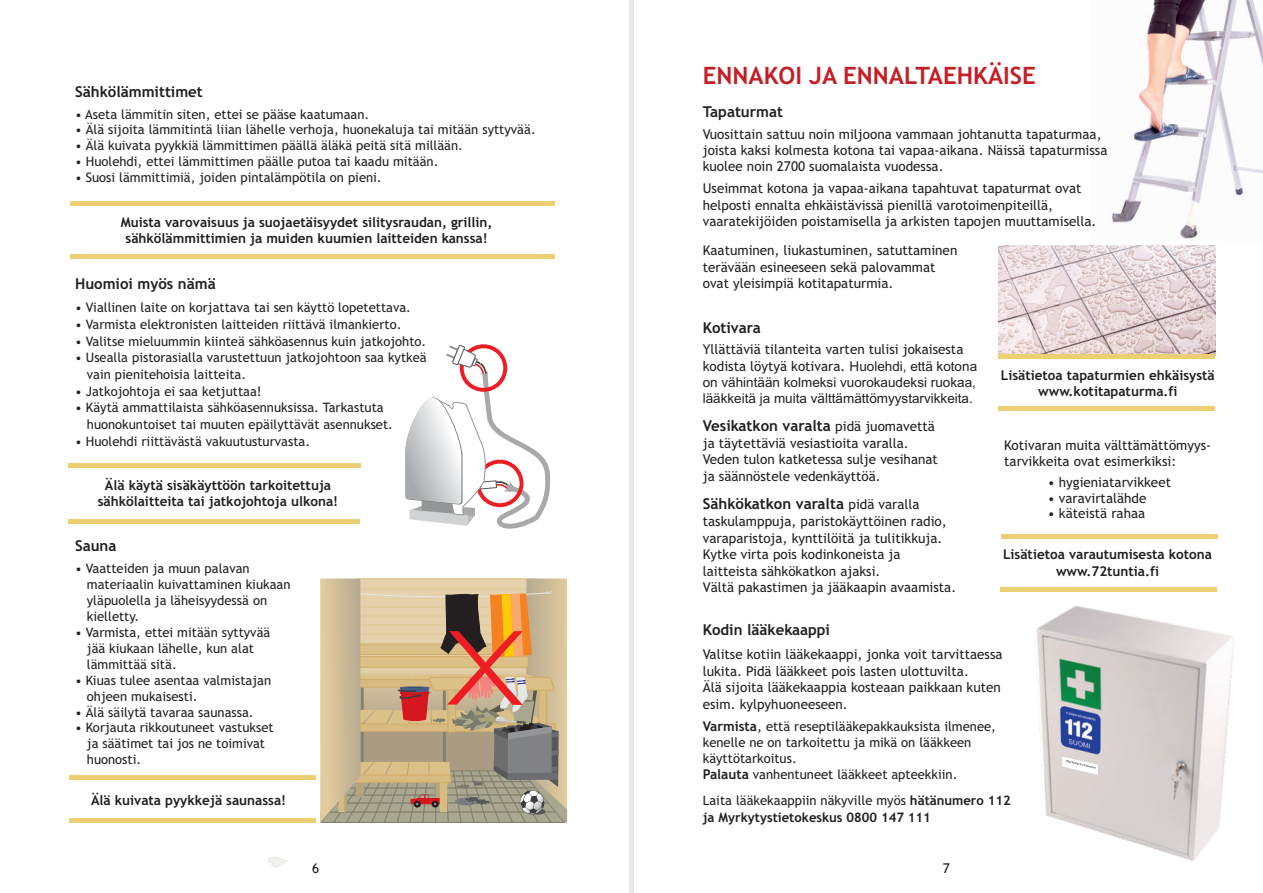
<style>
.page{position:relative;width:1263px;height:893px;background:#fff}
.page>*{position:absolute;margin:0;border:0;box-sizing:border-box;transform-origin:0 0}
.t1{font:700 24px "Trebuchet MS";color:#c41f25}
.t2{font:700 15px "Trebuchet MS";color:#231f20}
.t3{font:13.5px/16.5px "Trebuchet MS";color:#231f20}
.t4{font:700 13.5px/16.5px "Trebuchet MS";color:#231f20;text-align:center}
.t5{font:13.5px "Arial";color:#231f20}
.t6{font:13.05px/15.9px "Trebuchet MS";color:#231f20}
.t7{font:700 13.05px/16.6px "Trebuchet MS";color:#231f20}
.s1{font-family:"Arial"}
.s2{font-weight:400;font-size:13.5px}
.s3{font-weight:700;font-size:13.5px}
.s4{font-size:13.5px}
.s5{font-weight:400}
</style>
<div class="page">
<hr style="left:1000px;top:588px;width:217px;height:4px;background:#eece73">
<hr style="left:629px;top:0;width:4px;height:893px;background:#e6e7e9">
<hr style="left:1001px;top:534px;width:217px;height:4px;background:#eece73">
<hr style="left:999px;top:406px;width:216px;height:4px;background:#eece73">
<hr style="left:70px;top:254px;width:484px;height:4px;background:#eece73">
<hr style="left:68px;top:519px;width:292px;height:4px;background:#eece73">
<div style="left:68px;top:463px;width:293px;height:5px;background:#eece73"></div>
<hr style="left:69px;top:819px;width:247px;height:4px;background:#eece73">
<hr style="left:69px;top:776px;width:247px;height:4px;background:#eece73">
<hr style="left:70px;top:202px;width:484px;height:4px;background:#eece73">
<svg style="left:405px;top:344px;width:146px;height:185px"></svg>
<svg style="left:320px;top:578px;width:247px;height:246px;background:#bfa685"></svg>
<svg style="left:267px;top:856px;width:21px;height:12px"></svg>
<img style="left:1112px;top:0;width:151px;height:239px">
<img style="left:999px;top:246px;width:216px;height:109px">
<hr style="left:999px;top:355px;width:216px;height:4px;background:#eece73">
<img style="left:1036px;top:606px;width:198px;height:255px">
<svg style="left:1062px;top:756px;width:36px;height:19px"></svg>
<h3 class="t2" style="left:75px;top:86px;width:129px">Sähkölämmittimet</h3>
<p class="t6" style="left:75px;top:107px;width:296px">• Aseta lämmitin siten, ettei se pääse kaatumaan.</p>
<p class="t6" style="left:75px;top:123px;width:462px">• Älä sijoita lämmitintä liian lähelle verhoja, huonekaluja tai mitään syttyvää.</p>
<p class="t6" style="left:75px;top:139px;width:389px">• Älä kuivata pyykkiä lämmittimen päällä äläkä peitä sitä millään.</p>
<p class="t6" style="left:75px;top:155px;width:365px">• Huolehdi, ettei lämmittimen päälle putoa tai kaadu mitään.</p>
<p class="t6" style="left:75px;top:171px;width:308px">• Suosi lämmittimiä, joiden pintalämpötila on pieni.</p>
<p class="t4" style="left:121px;top:215px;width:373px">Muista varovaisuus ja suojaetäisyydet silitysraudan, grillin, sähkölämmittimien ja muiden kuumien laitteiden kanssa!</p>
<h3 class="t2" style="left:75px;top:278px;width:142px">Huomioi myös nämä</h3>
<p class="t6" style="left:75px;top:301px;width:337px">• Viallinen laite on korjattava tai sen käyttö lopetettava.</p>
<p class="t6" style="left:75px;top:318px;width:328px">• Varmista elektronisten laitteiden riittävä ilmankierto.</p>
<p class="t6" style="left:75px;top:334px;width:353px">• Valitse mieluummin kiinteä sähköasennus kuin jatkojohto.</p>
<p class="t6" style="left:87px;top:350px;width:341px;line-height:16.6px;text-indent:-12px">• Usealla pistorasialla varustettuun jatkojohtoon saa kytkeä vain pienitehoisia laitteita.</p>
<p class="t6" style="left:75px;top:384px;width:188px">• Jatkojohtoja ei saa ketjuttaa!</p>
<p class="t6" style="left:87px;top:400px;width:308px;line-height:16.6px;text-indent:-12px">• Käytä ammattilaista sähköasennuksissa. Tarkastuta huonokuntoiset tai muuten epäilyttävät asennukset.</p>
<p class="t6" style="left:75px;top:434px;width:237px">• Huolehdi riittävästä vakuutusturvasta.</p>
<p class="t4" style="left:98px;top:478px;width:242px">Älä käytä sisäkäyttöön tarkoitettuja sähkölaitteita tai jatkojohtoja ulkona!</p>
<h3 class="t2" style="left:75px;top:540px;width:43px">Sauna</h3>
<p class="t6" style="left:87px;top:562px;width:205px;text-indent:-12px">• Vaatteiden ja muun palavan materiaalin kuivattaminen kiukaan yläpuolella ja läheisyydessä on kielletty.</p>
<p class="t6" style="left:87px;top:626px;width:185px;text-indent:-12px">• Varmista, ettei mitään syttyvää jää kiukaan lähelle, kun alat lämmittää sitä.</p>
<p class="t6" style="left:87px;top:673px;width:186px;text-indent:-12px">• Kiuas tulee asentaa valmistajan ohjeen mukaisesti.</p>
<p class="t6" style="left:75px;top:705px;width:180px">• Älä säilytä tavaraa saunassa.</p>
<p class="t6" style="left:87px;top:721px;width:188px;text-indent:-12px">• Korjauta rikkoutuneet vastukset ja säätimet tai jos ne toimivat huonosti.</p>
<p class="t4" style="left:91px;top:793px;width:197px">Älä kuivata pyykkejä saunassa!</p>
<p class="t3" style="left:312px;top:861px;width:9px">6</p>
<h2 class="t1" style="left:703px;top:66px;width:335px">ENNAKOI JA ENNALTAEHKÄISE</h2>
<h3 class="t2" style="left:703px;top:106px;width:82px">Tapaturmat</h3>
<p class="t3" style="left:703px;top:128px;width:406px;line-height:15.6px">Vuosittain sattuu noin miljoona vammaan johtanutta tapaturmaa, joista kaksi kolmesta kotona tai vapaa-aikana. Näissä tapaturmissa kuolee noin 2700 suomalaista vuodessa.</p>
<p class="t3" style="left:703px;top:181px;width:395px">Useimmat kotona ja vapaa-aikana tapahtuvat tapaturmat ovat helposti ennalta ehkäistävissä pienillä varotoimenpiteillä, vaaratekijöiden poistamisella ja arkisten tapojen muuttamisella.</p>
<p class="t3" style="left:703px;top:243px;width:256px">Kaatuminen, liukastuminen, satuttaminen terävään esineeseen sekä palovammat ovat yleisimpiä kotitapaturmia.</p>
<h3 class="t2" style="left:703px;top:322px;width:60px">Kotivara</h3>
<p class="t3" style="left:703px;top:342px;width:276px">Yllättäviä tilanteita varten tulisi jokaisesta kodista löytyä kotivara. <span class="s1">Huolehdi, että kotona</span></p>
<p class="t4" style="left:1001px;top:368px;width:215px">Lisätietoa tapaturmien ehkäisystä</p>
<p class="t5" style="left:703px;top:377px;width:275px">on vähintään kolmeksi vuorokaudeksi ruokaa,</p>
<p class="t4" style="left:1038px;top:384px;width:141px">www.kotitapaturma.fi</p>
<p class="t5" style="left:703px;top:393px;width:272px">lääkkeitä ja muita välttämättömyystarvikkeita.</p>
<p class="t2" style="left:703px;top:420px;width:234px">Vesikatkon varalta <span class="s2">pidä juomavettä</span></p>
<p class="t3" style="left:703px;top:436px;width:208px">ja täytettäviä vesiastioita varalla.</p>
<p class="t3" style="left:1004px;top:438px;width:208px">Kotivaran muita välttämättömyys-</p>
<p class="t3" style="left:703px;top:452px;width:237px">Veden tulon katketessa sulje vesihanat</p>
<p class="t3" style="left:1004px;top:454px;width:174px">tarvikkeita ovat esimerkiksi:</p>
<p class="t3" style="left:703px;top:469px;width:180px">ja säännöstele vedenkäyttöä.</p>
<p class="t3" style="left:1048px;top:475px;width:125px">• hygieniatarvikkeet</p>
<p class="t3" style="left:1048px;top:491px;width:100px">• varavirtalähde</p>
<p class="t2" style="left:703px;top:498px;width:218px">Sähkökatkon varalta <span class="s2">pidä varalla</span></p>
<p class="t3" style="left:1048px;top:507px;width:99px">• käteistä rahaa</p>
<p class="t3" style="left:703px;top:514px;width:246px">taskulamppuja, paristokäyttöinen radio, varaparistoja, kynttilöitä ja tulitikkuja.<br>Kytke virta pois kodinkoneista ja</p>
<p class="t4" style="left:1003px;top:547px;width:210px">Lisätietoa varautumisesta kotona</p>
<p class="t3" style="left:703px;top:564px;width:179px">laitteista sähkökatkon ajaksi.</p>
<p class="t4" style="left:1056px;top:564px;width:105px">www.72tuntia.fi</p>
<p class="t3" style="left:703px;top:580px;width:255px">Vältä pakastimen ja jääkaapin avaamista.</p>
<h3 class="t2" style="left:703px;top:624px;width:129px">Kodin lääkekaappi</h3>
<p class="t3" style="left:703px;top:647px;width:301px">Valitse kotiin lääkekaappi, jonka voit tarvittaessa lukita. Pidä lääkkeet pois lasten ulottuvilta.<br>Älä sijoita lääkekaappia kosteaan paikkaan kuten esim. kylpyhuoneeseen.</p>
<p class="t6" style="left:703px;top:720px;width:295px"><span class="s3">Varmista</span><span class="s4">,</span> että reseptilääkepakkauksista ilmenee, kenelle ne on tarkoitettu ja mikä on lääkkeen käyttötarkoitus.<br><span class="s3">Palauta</span> vanhentuneet lääkkeet apteekkiin.</p>
<p class="t7" style="left:703px;top:793px;width:309px"><span class="s5">Laita lääkekaappiin näkyville myös</span> hätänumero 112 ja Myrkytystietokeskus 0800 147 111</p>
<p class="t3" style="left:943px;top:861px;width:9px">7</p>
</div>
